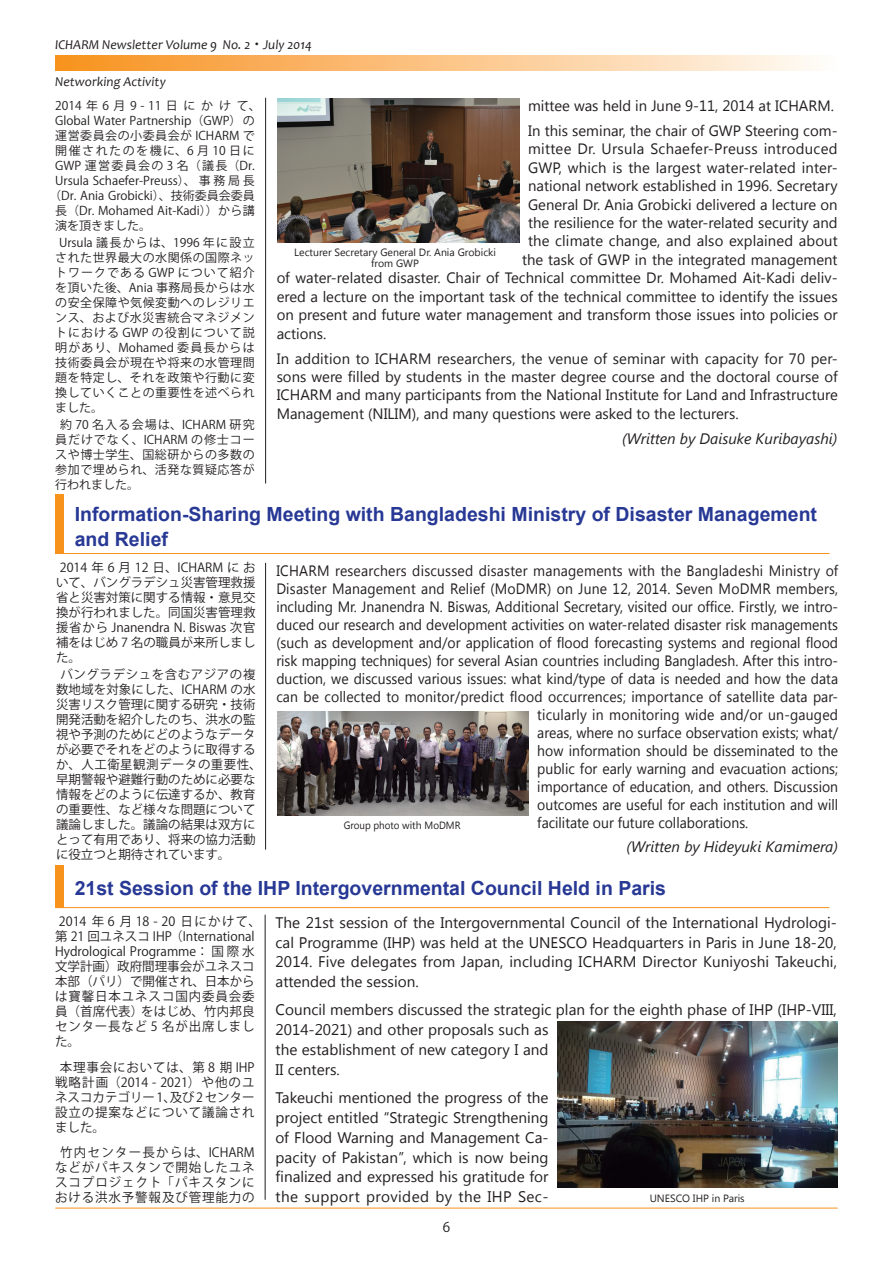
<style>
.page{position:relative;width:893px;height:1263px;background:#fff}
.page>*{position:absolute;margin:0;border:0;box-sizing:border-box;transform-origin:0 0}
.t1{font:700 19.5px/24px "Arial";color:#273895}
.t2{font:15.3px/19.8px "Segoe UI";color:#231f20;text-align:justify}
.t3{font:italic 15.15px "Segoe UI";color:#231f20}
.t4{font:15px "Segoe UI";color:#231f20;scale:.93 1}
.t5{font:15px/18.5px "Segoe UI";color:#231f20}
.t6{font:15px "Segoe UI";letter-spacing:.02em;color:#231f20}
.t7{font:italic 13.5px "Candara";color:#231f20}
.t8{font:13.5px "Koz Go Pro";color:#231f20}
.t9{font:12.75px/15px "Koz Go Pro";color:#231f20}
.t10{font:12.75px/15px "Koz Go Pro";letter-spacing:.065em;color:#231f20;text-align:justify}
.t11{font:12.45px/15px "Koz Go Pro";color:#231f20;text-align:justify}
.t12{font:12px/15px "Koz Go Pro";letter-spacing:.04em;color:#231f20;text-align:justify}
.t13{font:12px "Koz Go Pro";color:#231f20}
.t14{font:12px "Koz Go Pro";letter-spacing:.115em;color:#231f20}
.t15{font:12px "Koz Go Pro";letter-spacing:.37em;color:#231f20}
.t16{font:12px "Koz Go Pro";letter-spacing:.125em;color:#231f20}
.t17{font:10.5px/10.5px "Segoe UI";color:#231f20;text-align:center}
.t18{font:10.5px "Segoe UI";color:#231f20;scale:.93 1}
.s1{font-family:"Koz Min Pro";font-style:normal}
</style>
<div class="page">
<svg style="left:55px;top:55px;width:759px;height:15px;background:#fbc385"></svg>
<hr style="left:55px;top:1208px;width:783px;height:1px;background:#f7931d">
<hr style="left:265px;top:563px;width:1px;height:287px;background:#231f20">
<img style="left:557px;top:1021px;width:280px;height:166px">
<hr style="left:56px;top:907px;width:773px;height:1px;background:#f7931d">
<div style="left:56px;top:865px;width:8px;height:42px;background:#f7931d"></div>
<hr style="left:265px;top:915px;width:1px;height:285px;background:#231f20">
<hr style="left:265px;top:98px;width:1px;height:385px;background:#231f20">
<img style="left:277px;top:98px;width:243px;height:144px">
<hr style="left:56px;top:553px;width:774px;height:1px;background:#f7931d">
<div style="left:56px;top:494px;width:8px;height:60px;background:#f7931d"></div>
<img style="left:277px;top:711px;width:252px;height:105px">
<p class="t7" style="left:55px;top:36px;width:258px">ICHARM Newsletter Volume 9 No. 2<span class="s1">・</span> July 2014</p>
<p class="t7" style="left:55px;top:73px;width:112px">Networking Activity</p>
<p class="t15" style="left:55px;top:97px;width:207px">2014年6月9 - 11日にかけて、</p>
<p class="t13" style="left:55px;top:112px;width:201px">Global Water Partnership（GWP）の</p>
<p class="t12" style="left:55px;top:128px;width:201px">運営委員会の小委員会が ICHARM で</p>
<p class="t16" style="left:55px;top:142px;width:201px">開催されたのを機に、6 月 10 日に</p>
<p class="t14" style="left:55px;top:157px;width:201px">GWP 運営委員会の 3 名（議長（Dr.</p>
<p class="t13" style="left:55px;top:172px;width:201px">Ursula Schaefer-Preuss）、事務局長</p>
<p class="t13" style="left:49px;top:187px;width:207px">（Dr. Ania Grobicki）、技術委員会委員</p>
<p class="t13" style="left:55px;top:202px;width:201px">長（Dr. Mohamed Ait-Kadi））から講</p>
<p class="t13" style="left:55px;top:217px;width:98px">演を頂きました。</p>
<p class="t12" style="left:55px;top:235px;width:201px;text-indent:4px">Ursula 議長からは、1996 年に設立された世界最大の水関係の国際ネットワークである GWP について紹介を頂いた後、Ania 事務局長からは水の安全保障や気候変動へのレジリエンス、および水災害統合マネジメントにおける GWP の役割について説明があり、Mohamed 委員長からは技術委員会が現在や将来の水管理問題を特定し、それを政策や行動に変換していくことの重要性を述べられました。</p>
<p class="t12" style="left:55px;top:417px;width:201px;text-indent:5px">約 70 名入る会場は、ICHARM 研究員だけでなく、ICHARM の修士コースや博士学生、国総研からの多数の参加で埋められ、活発な質疑応答が行われました。</p>
<p class="t5" style="left:528px;top:93px;width:311px;line-height:24.8px">mittee was held in June 9-11, 2014 at ICHARM.<br>In this seminar, the chair of GWP Steering com-</p>
<p class="t6" style="left:528px;top:138px;width:311px">mittee Dr. Ursula Schaefer-Preuss introduced</p>
<p class="t5" style="left:528px;top:157px;width:311px">GWP, which is the largest water-related inter-</p>
<p class="t5" style="left:528px;top:176px;width:311px">national network established in 1996. Secretary</p>
<p class="t5" style="left:528px;top:194px;width:311px">General Dr. Ania Grobicki delivered a lecture on</p>
<p class="t5" style="left:528px;top:213px;width:311px">the resilience for the water-related security and</p>
<p class="t5" style="left:528px;top:231px;width:311px">the climate change, and also explained about</p>
<p class="t5" style="left:522px;top:250px;width:317px">the task of GWP in the integrated management</p>
<p class="t5" style="left:277px;top:268px;width:562px">of water-related disaster. Chair of Technical committee Dr. Mohamed Ait-Kadi deliv-</p>
<p class="t5" style="left:277px;top:287px;width:562px">ered a lecture on the important task of the technical committee to identify the issues</p>
<p class="t5" style="left:277px;top:305px;width:562px">on present and future water management and transform those issues into policies or</p>
<p class="t5" style="left:277px;top:323px;width:51px">actions.</p>
<p class="t5" style="left:277px;top:348px;width:563px;text-align:justify">In addition to ICHARM researchers, the venue of seminar with capacity for 70 per&shy;sons were filled by students in the master degree course and the doctoral course of ICHARM and many participants from the National Institute for Land and Infrastructure Management (NILIM), and many questions were asked to the lecturers.</p>
<p class="t17" style="left:294px;top:247px;width:203px">Lecturer Secretary General Dr. Ania Grobicki from GWP</p>
<p class="t3" style="left:622px;top:428px;width:217px">(Written by Daisuke Kuribayashi)</p>
<h1 class="t1" style="left:75px;top:503px;width:744px">Information-Sharing Meeting with Bangladeshi Ministry of Disaster Management and Relief</h1>
<p class="t11" style="left:56px;top:560px;width:201px;text-indent:4px">2014 年 6 月 12 日、ICHARM において、バングラデシュ災害管理救援省と災害対策に関する情報・意見交換が行われました。同国災害管理救援省から Jnanendra N. Biswas 次官補をはじめ 7 名の職員が来所しました。</p>
<p class="t11" style="left:56px;top:667px;width:207px;text-align:left;text-indent:4px">バングラデシュを含むアジアの複数地域を対象にした、ICHARM の水災害リスク管理に関する研究・技術開発活動を紹介したのち、洪水の監視や予測のためにどのようなデータが必要でそれをどのように取得するか、人工衛星観測データの重要性、早期警報や避難行動のために必要な情報をどのように伝達するか、教育の重要性、など様々な問題について議論しました。議論の結果は双方にとって有用であり、将来の協力活動に役立つと期待されています。</p>
<p class="t4" style="left:276px;top:560px;width:606px">ICHARM researchers discussed disaster managements with the Bangladeshi Ministry of</p>
<p class="t4" style="left:276px;top:578px;width:606px">Disaster Management and Relief (MoDMR) on June 12, 2014. Seven MoDMR members,</p>
<p class="t4" style="left:276px;top:596px;width:606px">including Mr. Jnanendra N. Biswas, Additional Secretary, visited our office. Firstly, we intro-</p>
<p class="t4" style="left:276px;top:614px;width:606px">duced our research and development activities on water-related disaster risk managements</p>
<p class="t4" style="left:276px;top:632px;width:606px">(such as development and/or application of flood forecasting systems and regional flood</p>
<p class="t4" style="left:276px;top:650px;width:606px">risk mapping techniques) for several Asian countries including Bangladesh. After this intro-</p>
<p class="t4" style="left:276px;top:668px;width:606px">duction, we discussed various issues: what kind/type of data is needed and how the data</p>
<p class="t4" style="left:276px;top:686px;width:606px">can be collected to monitor/predict flood occurrences; importance of satellite data par-</p>
<p class="t4" style="left:537px;top:704px;width:325px">ticularly in monitoring wide and/or un-gauged</p>
<p class="t4" style="left:537px;top:722px;width:325px">areas, where no surface observation exists; what/</p>
<p class="t4" style="left:537px;top:740px;width:325px">how information should be disseminated to the</p>
<p class="t4" style="left:537px;top:758px;width:325px">public for early warning and evacuation actions;</p>
<p class="t4" style="left:537px;top:776px;width:325px">importance of education, and others. Discussion</p>
<p class="t4" style="left:537px;top:794px;width:325px">outcomes are useful for each institution and will</p>
<p class="t4" style="left:537px;top:812px;width:228px">facilitate our future collaborations.</p>
<p class="t3" style="left:626px;top:836px;width:213px">(Written by Hideyuki Kamimera)</p>
<p class="t18" style="left:344px;top:818px;width:127px">Group photo with MoDMR</p>
<h1 class="t1" style="left:75px;top:877px;width:593px">21st Session of the IHP Intergovernmental Council Held in Paris</h1>
<p class="t9" style="left:55px;top:914px;width:207px;text-indent:4px">2014 年 6 月 18 - 20 日にかけて、第 21 回ユネスコ IHP（International<br>Hydrological Programme：国際水文学計画）政府間理事会がユネスコ本部（パリ）で開催され、日本からは寶馨日本ユネスコ国内委員会委員（首席代表）をはじめ、竹内邦良センター長など 5 名が出席しました。</p>
<p class="t10" style="left:55px;top:1060px;width:201px;text-indent:5px">本理事会においては、第 8 期 IHP戦略計画（2014 - 2021）や他のユネスコカテゴリー 1、及び 2 センター設立の提案などについて議論されました。</p>
<p class="t10" style="left:55px;top:1145px;width:201px;text-align:center">竹内センター長からは、ICHARMなどがパキスタンで開始したユネスコプロジェクト「パキスタンにおける洪水予警報及び管理能力の</p>
<p class="t2" style="left:276px;top:912px;width:563px">The 21st session of the Intergovernmental Council of the International Hydrologi&shy;cal Programme (IHP) was held at the UNESCO Headquarters in Paris in June 18-20, 2014. Five delegates from Japan, including ICHARM Director Kuniyoshi Takeuchi, attended the session.</p>
<p class="t2" style="left:276px;top:999px;width:563px;text-align:left">Council members discussed the strategic plan for the eighth phase of IHP (IHP-VIII, 2014-2021) and other proposals such as<br>the establishment of new category I and<br>II centers.</p>
<p class="t2" style="left:276px;top:1087px;width:275px">Takeuchi mentioned the progress of the project entitled “Strategic Strengthening of Flood Warning and Management Ca&shy;pacity of Pakistan”, which is now being finalized and expressed his gratitude for the support provided by the IHP Sec-</p>
<p class="t17" style="left:650px;top:1193px;width:97px">UNESCO IHP in Paris</p>
<p class="t8" style="left:443px;top:1219px;width:9px">6</p>
</div>
